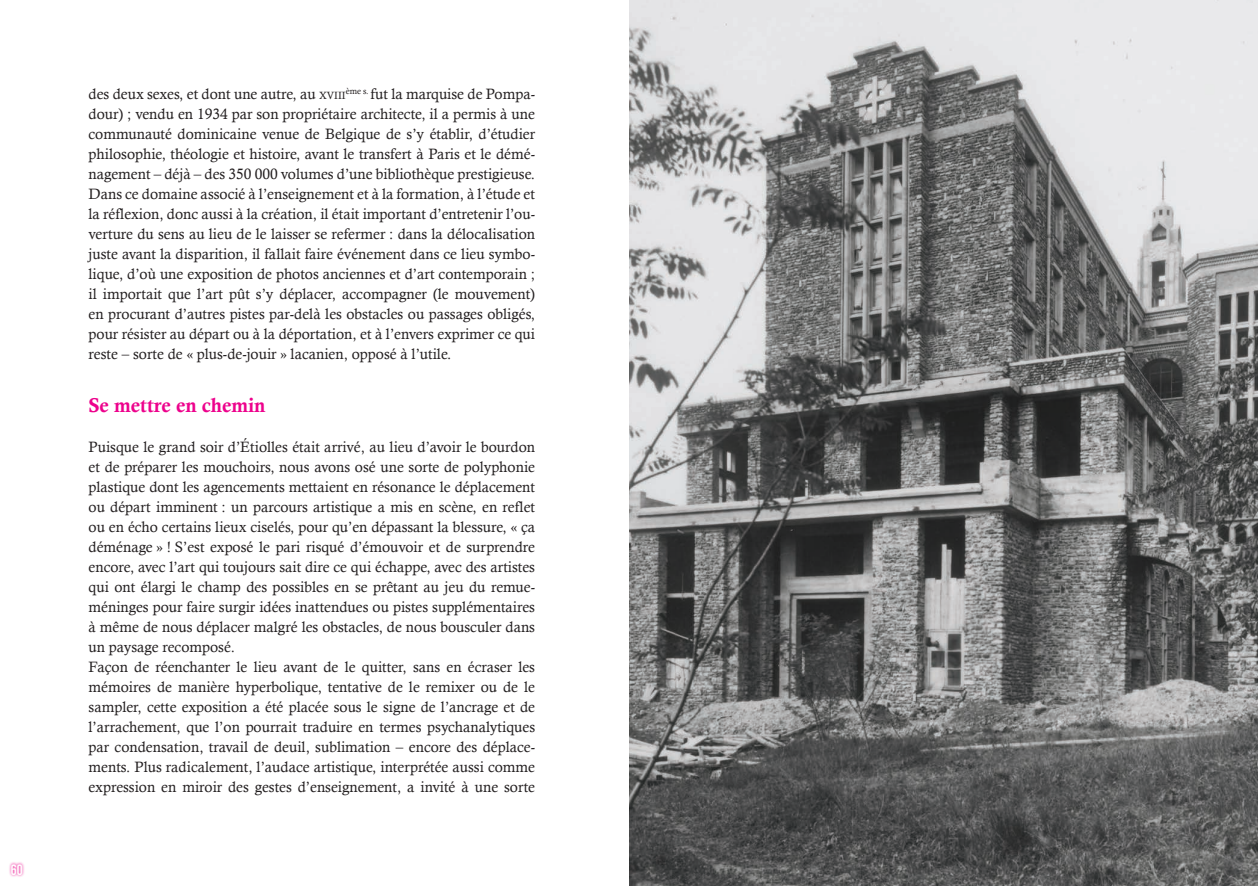
<style>
.page{position:relative;width:1258px;height:886px;background:#fff}
.page>*{position:absolute;margin:0;border:0;box-sizing:border-box;transform-origin:0 0}
.t1{font:20px "Calis MT Bol";color:#ed028c}
.t2{font:15px/20px "Calisto";color:#231f20;text-align:justify}
.t3{font:15px "Bebas Neue";color:#fff}
.s1{font-size:10.5px}
</style>
<div class="page">
<img style="left:629px;top:1px;width:629px;height:885px">
<div style="left:9px;top:861px;width:16px;height:16px;background:#ed028c;opacity:.87"></div>
<p class="t3" style="left:11px;top:861px;width:13px">60</p>
<p class="t2" style="left:89px;top:84px;width:448px">des deux sexes, et dont une autre, au <span class="s1">xviii</span><sup>ème</sup> <sup>s.</sup> fut la marquise de Pompa&shy;dour) ; vendu en 1934 par son propriétaire architecte, il a permis à une communauté dominicaine venue de Belgique de s’y établir, d’étudier philosophie, théologie et histoire, avant le transfert à Paris et le démé&shy;nagement – déjà – des 350 000 volumes d’une bibliothèque prestigieuse.<br>Dans ce domaine associé à l’enseignement et à la formation, à l’étude et la réflexion, donc aussi à la création, il était important d’entretenir l’ou&shy;verture du sens au lieu de le laisser se refermer : dans la délocalisation juste avant la disparition, il fallait faire événement dans ce lieu symbo&shy;lique, d’où une exposition de photos anciennes et d’art contemporain ; il importait que l’art pût s’y déplacer, accompagner (le mouvement) en procurant d’autres pistes par-delà les obstacles ou passages obligés, pour résister au départ ou à la déportation, et à l’envers exprimer ce qui reste – sorte de « plus-de-jouir » lacanien, opposé à l’utile.</p>
<h1 class="t1" style="left:89px;top:397px;width:178px">Se mettre en chemin</h1>
<p class="t2" style="left:89px;top:437px;width:448px;text-align:left">Puisque le grand soir d’Étiolles était arrivé, au lieu d’avoir le bourdon et de préparer les mouchoirs, nous avons osé une sorte de polyphonie plastique dont les agencements mettaient en résonance le déplacement ou départ imminent : un parcours artistique a mis en scène, en reflet ou en écho certains lieux ciselés, pour qu’en dépassant la blessure, « ça déménage » ! S’est exposé le pari risqué d’émouvoir et de surprendre encore, avec l’art qui toujours sait dire ce qui échappe, avec des artistes qui ont élargi le champ des possibles en se prêtant au jeu du remue&shy;méninges pour faire surgir idées inattendues ou pistes supplémentaires à même de nous déplacer malgré les obstacles, de nous bousculer dans un paysage recomposé.<br>Façon de réenchanter le lieu avant de le quitter, sans en écraser les mémoires de manière hyperbolique, tentative de le remixer ou de le sampler, cette exposition a été placée sous le signe de l’ancrage et de l’arrachement, que l’on pourrait traduire en termes psychanalytiques par condensation, travail de deuil, sublimation – encore des déplace&shy;ments. Plus radicalement, l’audace artistique, interprétée aussi comme expression en miroir des gestes d’enseignement, a invité à une sorte</p>
</div>
